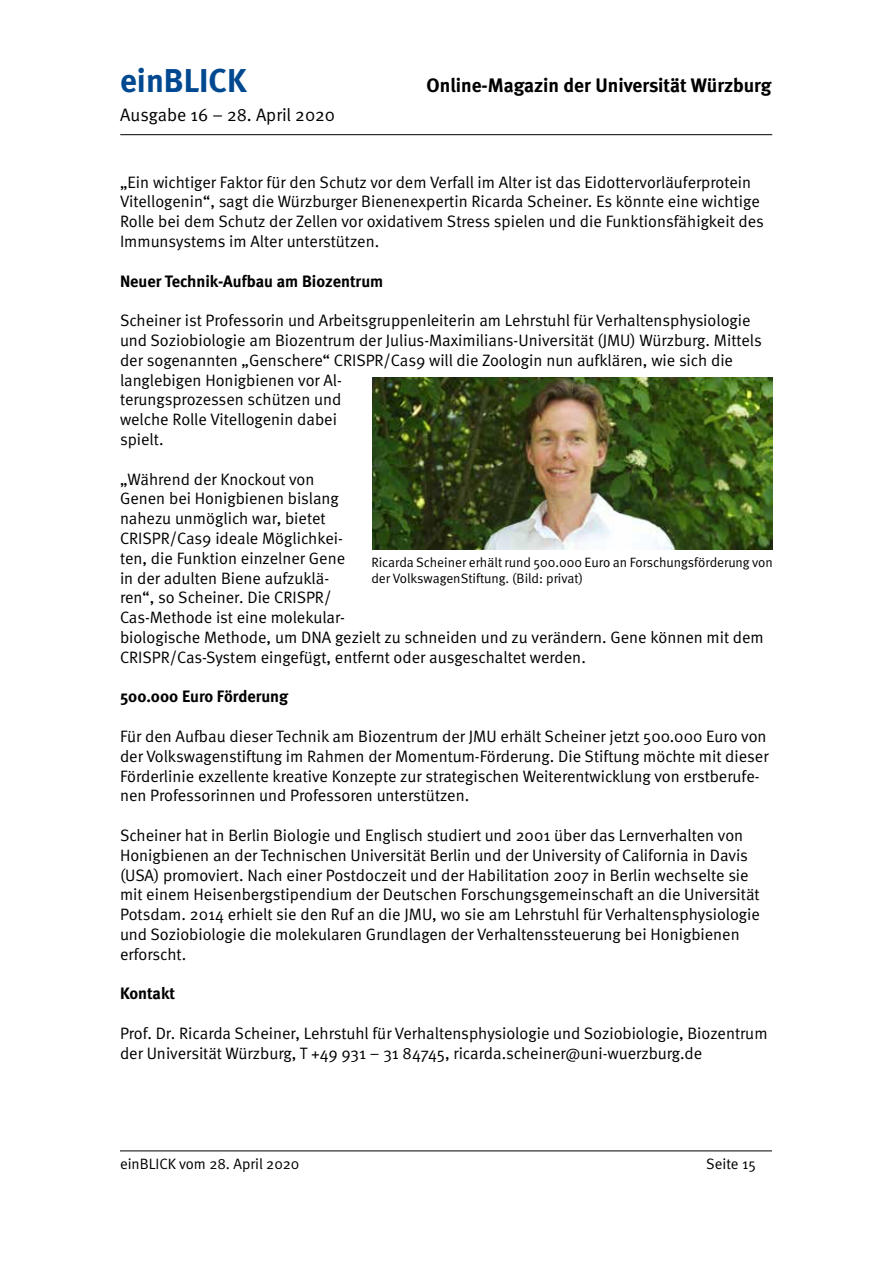
<style>
.page{position:relative;width:893px;height:1263px;background:#fff}
.page>*{position:absolute;margin:0;border:0;box-sizing:border-box;transform-origin:0 0}
.t1{font:700 33px "Meta";color:#004990}
.t2{font:700 19.5px "Meta";color:#000}
.t3{font:18px "Meta Normal";color:#000}
.t4{font:16.5px/19.8px "Meta Normal";color:#000}
.t5{font:700 16.5px "Meta";color:#000}
.t6{font:15px "Meta Normal";color:#000}
.t7{font:13.5px/16.2px "Meta Normal";color:#000}
</style>
<div class="page">
<hr style="left:120px;top:134px;width:652px;height:1px;background:#000">
<hr style="left:120px;top:1150px;width:652px;height:1px;background:#000">
<img style="left:373px;top:378px;width:400px;height:171px">
<h1 class="t1" style="left:120px;top:61px;width:128px">einBLICK</h1>
<p class="t2" style="left:427px;top:74px;width:346px">Online-Magazin der Universität Würzburg</p>
<p class="t3" style="left:120px;top:105px;width:216px">Ausgabe 16 – 28. April 2020</p>
<p class="t4" style="left:120px;top:172px;width:645px">„Ein wichtiger Faktor für den Schutz vor dem Verfall im Alter ist das Eidottervorläuferprotein Vitellogenin“, sagt die Würzburger Bienenexpertin Ricarda Scheiner. Es könnte eine wichtige Rolle bei dem Schutz der Zellen vor oxidativem Stress spielen und die Funktionsfähigkeit des Immunsystems im Alter unterstützen.</p>
<p class="t5" style="left:120px;top:271px;width:265px">Neuer Technik-Aufbau am Biozentrum</p>
<p class="t4" style="left:120px;top:310px;width:643px">Scheiner ist Professorin und Arbeitsgruppenleiterin am Lehrstuhl für Verhaltensphysiologie und Soziobiologie am Biozentrum der Julius-Maximilians-Universität (JMU) Würzburg. Mittels der sogenannten „Genschere“ CRISPR/Cas9 will die Zoologin nun aufklären, wie sich die langlebigen Honigbienen vor Al-<br>terungsprozessen schützen und<br>welche Rolle Vitellogenin dabei<br>spielt.</p>
<p class="t4" style="left:120px;top:469px;width:645px">„Während der Knockout von<br>Genen bei Honigbienen bislang<br>nahezu unmöglich war, bietet<br>CRISPR/Cas9 ideale Möglichkei-<br>ten, die Funktion einzelner Gene<br>in der adulten Biene aufzuklä-<br>ren“, so Scheiner. Die CRISPR/<br>Cas-Methode ist eine molekular-<br>biologische Methode, um DNA gezielt zu schneiden und zu verändern. Gene können mit dem CRISPR/Cas-System eingefügt, entfernt oder ausgeschaltet werden.</p>
<p class="t5" style="left:120px;top:687px;width:170px">500.000 Euro Förderung</p>
<p class="t4" style="left:120px;top:726px;width:650px">Für den Aufbau dieser Technik am Biozentrum der JMU erhält Scheiner jetzt 500.000 Euro von der Volkswagenstiftung im Rahmen der Momentum-Förderung. Die Stiftung möchte mit dieser Förderlinie exzellente kreative Konzepte zur strategischen Weiterentwicklung von erstberufe&shy;nen Professorinnen und Professoren unterstützen.</p>
<p class="t4" style="left:120px;top:825px;width:641px">Scheiner hat in Berlin Biologie und Englisch studiert und 2001 über das Lernverhalten von Honigbienen an der Technischen Universität Berlin und der University of California in Davis (USA) promoviert. Nach einer Postdoczeit und der Habilitation 2007 in Berlin wechselte sie mit einem Heisenbergstipendium der Deutschen Forschungsgemeinschaft an die Universität Potsdam. 2014 erhielt sie den Ruf an die JMU, wo sie am Lehrstuhl für Verhaltensphysiologie und Soziobiologie die molekularen Grundlagen der Verhaltenssteuerung bei Honigbienen erforscht.</p>
<p class="t5" style="left:120px;top:984px;width:57px">Kontakt</p>
<p class="t4" style="left:120px;top:1023px;width:649px">Prof. Dr. Ricarda Scheiner, Lehrstuhl für Verhaltensphysiologie und Soziobiologie, Biozentrum der Universität Würzburg, T +49 931 – 31 84745, ricarda.scheiner@uni-wuerzburg.de</p>
<p class="t7" style="left:371px;top:554px;width:403px">Ricarda Scheiner erhält rund 500.000 Euro an Forschungsförderung von der VolkswagenStiftung. (Bild: privat)</p>
<p class="t6" style="left:120px;top:1155px;width:181px">einBLICK vom 28. April 2020</p>
<p class="t6" style="left:706px;top:1155px;width:51px">Seite 15</p>
</div>
